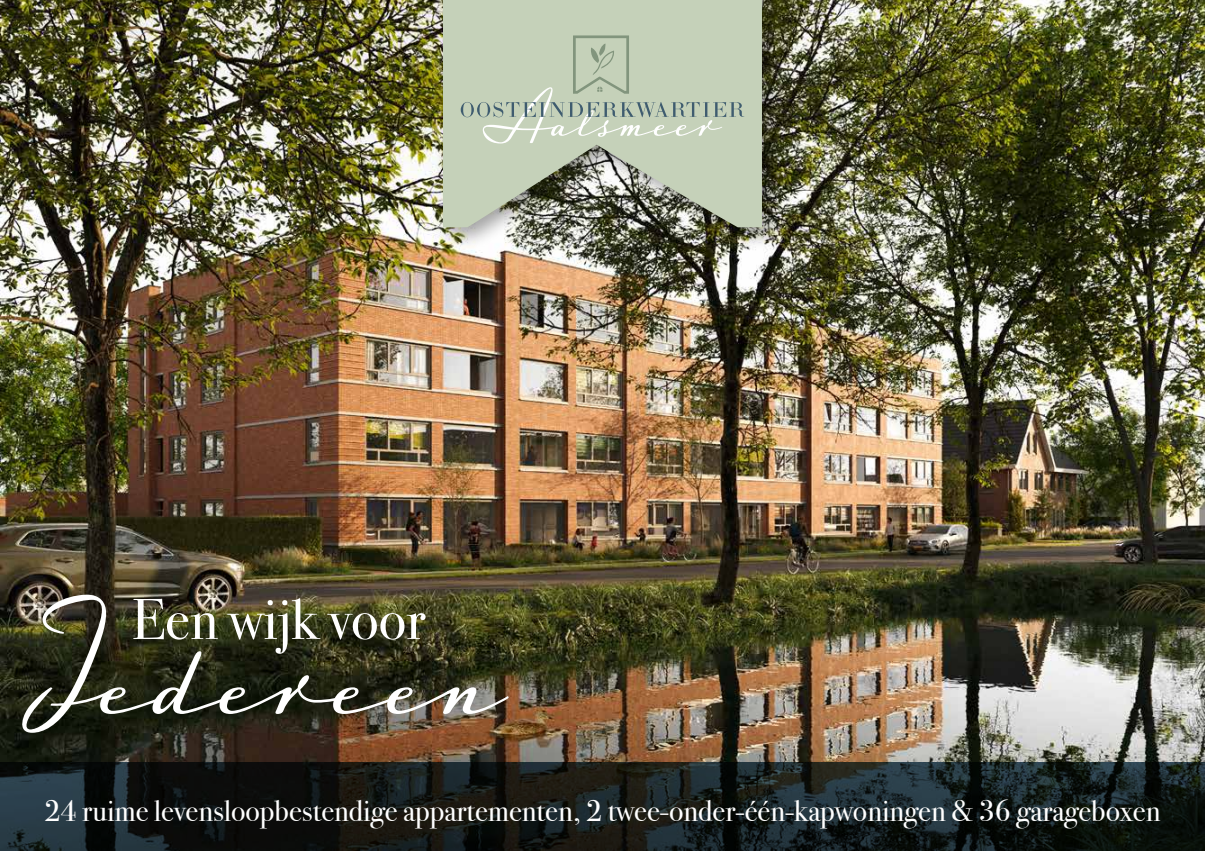
<style>
.page{position:relative;width:1205px;height:851px;background:#fff}
.page>*{position:absolute;margin:0;border:0;box-sizing:border-box;transform-origin:0 0}
.t1{font:166.25px "Luxus Brut";letter-spacing:.055em;color:#fff}
.t2{font:57.5px "Bodoni Svty Two ITCTT";color:#fff}
.t3{font:30px "Bodoni Svty Two ITCTT";color:#fff}
</style>
<div class="page">
<img style="left:0;top:0;width:1205px;height:762px">
<svg style="left:0;top:762px;width:1205px;height:88px;background:#151c1c"></svg>
<div style="left:435px;top:0;width:350px;height:250px;background:#000;opacity:.35"></div>
<svg style="left:443px;top:0;width:319px;height:227px;background:#b0baa5"></svg>
<svg style="left:461px;top:35px;width:283px;height:108px;background:#c0ccb7"></svg>
<h1 class="t1" style="left:35px;top:559px;width:483px">Iedereen</h1>
<h2 class="t2" style="left:132px;top:572px;width:295px">Een wijk voor</h2>
<p class="t3" style="left:45px;top:785px;width:1117px">24 ruime levensloopbestendige appartementen, 2 twee-onder-één-kapwoningen &amp; 36 garageboxen</p>
</div>
